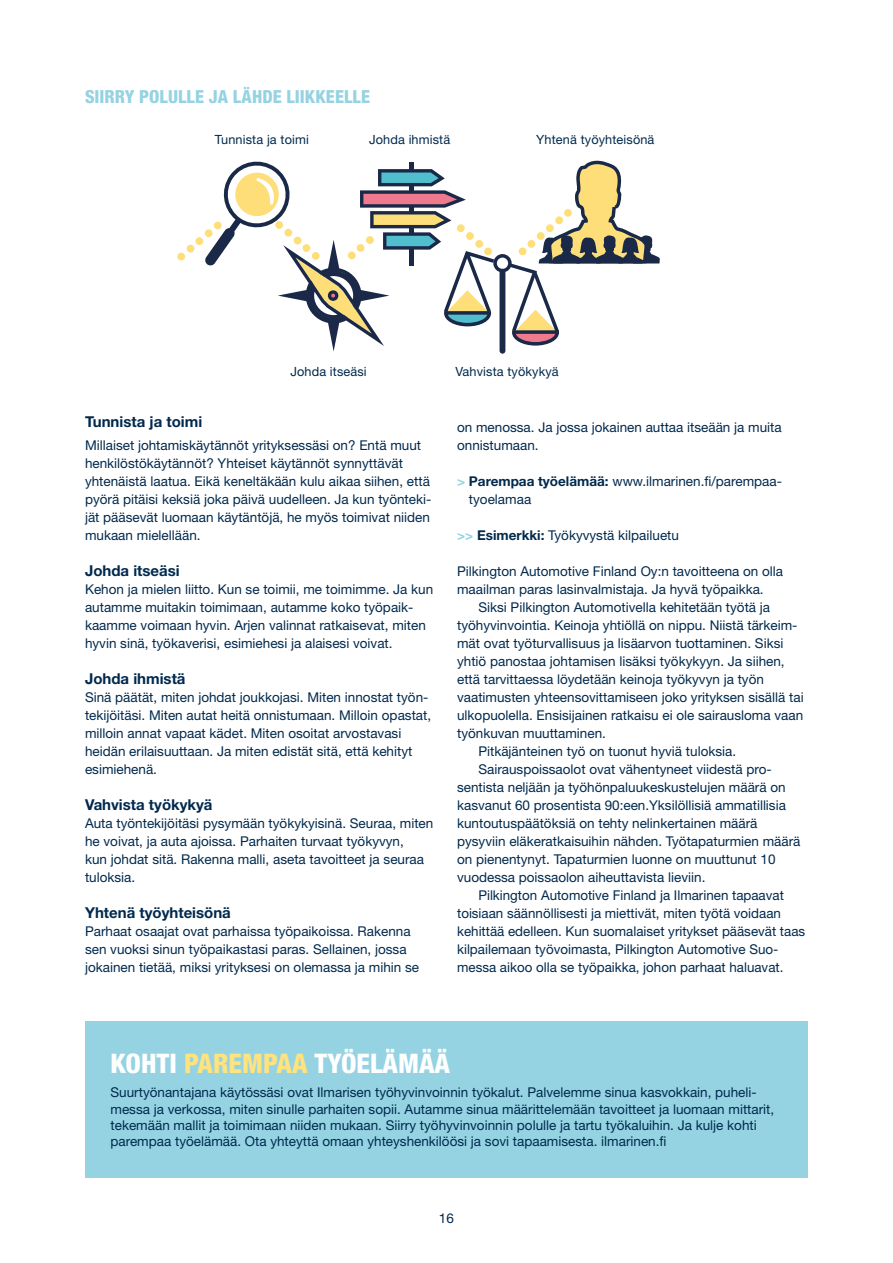
<style>
.page{position:relative;width:893px;height:1263px;background:#fff}
.page>*{position:absolute;margin:0;border:0;box-sizing:border-box;transform-origin:0 0}
.t1{font:800 condensed 27px "Helvetica Neue LT Std";color:#fff}
.t2{font:800 condensed 18px "Helvetica Neue LT Std";color:#95d3e2}
.t3{font:700 15px "Helvetica Neue LT Std";color:#00294d}
.t4{font:13.5px/18px "Helvetica Neue LT Std";color:#00294d}
.t5{font:12.75px "Helvetica Neue LT";letter-spacing:.01em;color:#00294d}
.s1{font-weight:700;color:#95d3e2}
.s2{font-weight:700}
.s3{color:#ffe37e}
</style>
<div class="page">
<div style="left:85px;top:1022px;width:723px;height:156px;background:#95d3e2"></div>
<div style="left:500px;top:269px;width:5px;height:85px;background:#1a2948;border-radius:3px"></div>
<div style="left:195px;top:237px;width:8px;height:8px;background:#fdde78;border-radius:50%"></div>
<div style="left:187px;top:245px;width:7px;height:8px;background:#fdde78;border-radius:50%"></div>
<div style="left:177px;top:253px;width:8px;height:7px;background:#fdde78;border-radius:50%"></div>
<svg style="left:204px;top:161px;width:456px;height:190px"></svg>
<h2 class="t2" style="left:85px;top:86px;width:287px">SIIRRY POLULLE JA LÄHDE LIIKKEELLE</h2>
<p class="t5" style="left:215px;top:131px;width:95px">Tunnista ja toimi</p>
<p class="t5" style="left:536px;top:131px;width:120px">Yhtenä työyhteisönä</p>
<p class="t5" style="left:369px;top:131px;width:83px">Johda ihmistä</p>
<p class="t5" style="left:290px;top:363px;width:78px">Johda itseäsi</p>
<p class="t5" style="left:455px;top:363px;width:105px">Vahvista työkykyä</p>
<p class="t3" style="left:85px;top:413px;width:119px">Tunnista ja toimi</p>
<p class="t4" style="left:85px;top:436px;width:348px">Millaiset johtamiskäytännöt yrityksessäsi on? Entä muut henkilöstökäytännöt? Yhteiset käytännöt synnyttävät yhtenäistä laatua. Eikä keneltäkään kulu aikaa siihen, että pyörä pitäisi keksiä joka päivä uudelleen. Ja kun työnteki&shy;jät pääsevät luomaan käytäntöjä, he myös toimivat niiden mukaan mielellään.</p>
<p class="t3" style="left:85px;top:561px;width:96px">Johda itseäsi</p>
<p class="t4" style="left:85px;top:580px;width:350px">Kehon ja mielen liitto. Kun se toimii, me toimimme. Ja kun autamme muitakin toimimaan, autamme koko työpaik&shy;kaamme voimaan hyvin. Arjen valinnat ratkaisevat, miten hyvin sinä, työkaverisi, esimiehesi ja alaisesi voivat.</p>
<p class="t3" style="left:85px;top:669px;width:102px">Johda ihmistä</p>
<p class="t4" style="left:85px;top:688px;width:348px">Sinä päätät, miten johdat joukkojasi. Miten innostat työn&shy;tekijöitäsi. Miten autat heitä onnistumaan. Milloin opastat, milloin annat vapaat kädet. Miten osoitat arvostavasi heidän erilaisuuttaan. Ja miten edistät sitä, että kehityt esimiehenä.</p>
<p class="t3" style="left:85px;top:795px;width:129px">Vahvista työkykyä</p>
<p class="t4" style="left:85px;top:814px;width:350px">Auta työntekijöitäsi pysymään työkykyisinä. Seuraa, miten he voivat, ja auta ajoissa. Parhaiten turvaat työkyvyn,<br>kun johdat sitä. Rakenna malli, aseta tavoitteet ja seuraa tuloksia.</p>
<p class="t3" style="left:85px;top:903px;width:147px">Yhtenä työyhteisönä</p>
<p class="t4" style="left:85px;top:922px;width:336px">Parhaat osaajat ovat parhaissa työpaikoissa. Rakenna sen vuoksi sinun työpaikastasi paras. Sellainen, jossa jokainen tietää, miksi yrityksesi on olemassa ja mihin se</p>
<p class="t4" style="left:457px;top:418px;width:326px">on menossa. Ja jossa jokainen auttaa itseään ja muita onnistumaan.</p>
<p class="t4" style="left:469px;top:472px;width:314px;text-indent:-12px"><span class="s1">&gt;</span> <span class="s2">Parempaa työelämää:</span> www.ilmarinen.fi/parempaa&shy;tyoelamaa</p>
<p class="t4" style="left:457px;top:526px;width:223px"><span class="s1">&gt;&gt;</span> <span class="s2">Esimerkki:</span> Työkyvystä kilpailuetu</p>
<p class="t4" style="left:457px;top:562px;width:328px">Pilkington Automotive Finland Oy:n tavoitteena on olla maailman paras lasinvalmistaja. Ja hyvä työpaikka.</p>
<p class="t4" style="left:478px;top:598px;width:293px">Siksi Pilkington Automotivella kehitetään työtä ja</p>
<p class="t4" style="left:457px;top:616px;width:342px">työhyvinvointia. Keinoja yhtiöllä on nippu. Niistä tärkeim-</p>
<p class="t4" style="left:457px;top:634px;width:328px">mät ovat työturvallisuus ja lisäarvon tuottaminen. Siksi</p>
<p class="t4" style="left:457px;top:652px;width:329px">yhtiö panostaa johtamisen lisäksi työkykyyn. Ja siihen,</p>
<p class="t4" style="left:457px;top:670px;width:308px">että tarvittaessa löydetään keinoja työkyvyn ja työn</p>
<p class="t4" style="left:457px;top:688px;width:348px">vaatimusten yhteensovittamiseen joko yrityksen sisällä tai</p>
<p class="t4" style="left:457px;top:706px;width:348px">ulkopuolella. Ensisijainen ratkaisu ei ole sairausloma vaan</p>
<p class="t4" style="left:457px;top:724px;width:150px">työnkuvan muuttaminen.</p>
<p class="t4" style="left:478px;top:742px;width:259px">Pitkäjänteinen työ on tuonut hyviä tuloksia.</p>
<p class="t4" style="left:478px;top:760px;width:295px">Sairauspoissaolot ovat vähentyneet viidestä pro-</p>
<p class="t4" style="left:457px;top:778px;width:330px">sentista neljään ja työhönpaluukeskustelujen määrä on</p>
<p class="t4" style="left:457px;top:796px;width:330px">kasvanut 60 prosentista 90:een.Yksilöllisiä ammatillisia</p>
<p class="t4" style="left:457px;top:814px;width:302px">kuntoutuspäätöksiä on tehty nelinkertainen määrä</p>
<p class="t4" style="left:457px;top:832px;width:345px">pysyviin eläkeratkaisuihin nähden. Työtapaturmien määrä</p>
<p class="t4" style="left:457px;top:850px;width:320px">on pienentynyt. Tapaturmien luonne on muuttunut 10</p>
<p class="t4" style="left:457px;top:868px;width:250px">vuodessa poissaolon aiheuttavista lieviin.</p>
<p class="t4" style="left:478px;top:886px;width:307px">Pilkington Automotive Finland ja Ilmarinen tapaavat</p>
<p class="t4" style="left:457px;top:904px;width:325px">toisiaan säännöllisesti ja miettivät, miten työtä voidaan</p>
<p class="t4" style="left:457px;top:922px;width:350px">kehittää edelleen. Kun suomalaiset yritykset pääsevät taas</p>
<p class="t4" style="left:457px;top:940px;width:323px">kilpailemaan työvoimasta, Pilkington Automotive Suo-</p>
<p class="t4" style="left:457px;top:958px;width:328px">messa aikoo olla se työpaikka, johon parhaat haluavat.</p>
<h1 class="t1" style="left:111px;top:1046px;width:341px">KOHTI <span class="s3">PAREMPAA</span> TYÖELÄMÄÄ</h1>
<p class="t4" style="left:111px;top:1084px;width:665px;line-height:16.2px">Suurtyönantajana käytössäsi ovat Ilmarisen työhyvinvoinnin työkalut. Palvelemme sinua kasvokkain, puheli&shy;messa ja verkossa, miten sinulle parhaiten sopii. Autamme sinua määrittelemään tavoitteet ja luomaan mittarit, tekemään mallit ja toimimaan niiden mukaan. Siirry työhyvinvoinnin polulle ja tartu työkaluihin. Ja kulje kohti parempaa työelämää. Ota yhteyttä omaan yhteyshenkilöösi ja sovi tapaamisesta. ilmarinen.fi</p>
<p class="t4" style="left:439px;top:1209px;width:17px">16</p>
</div>
